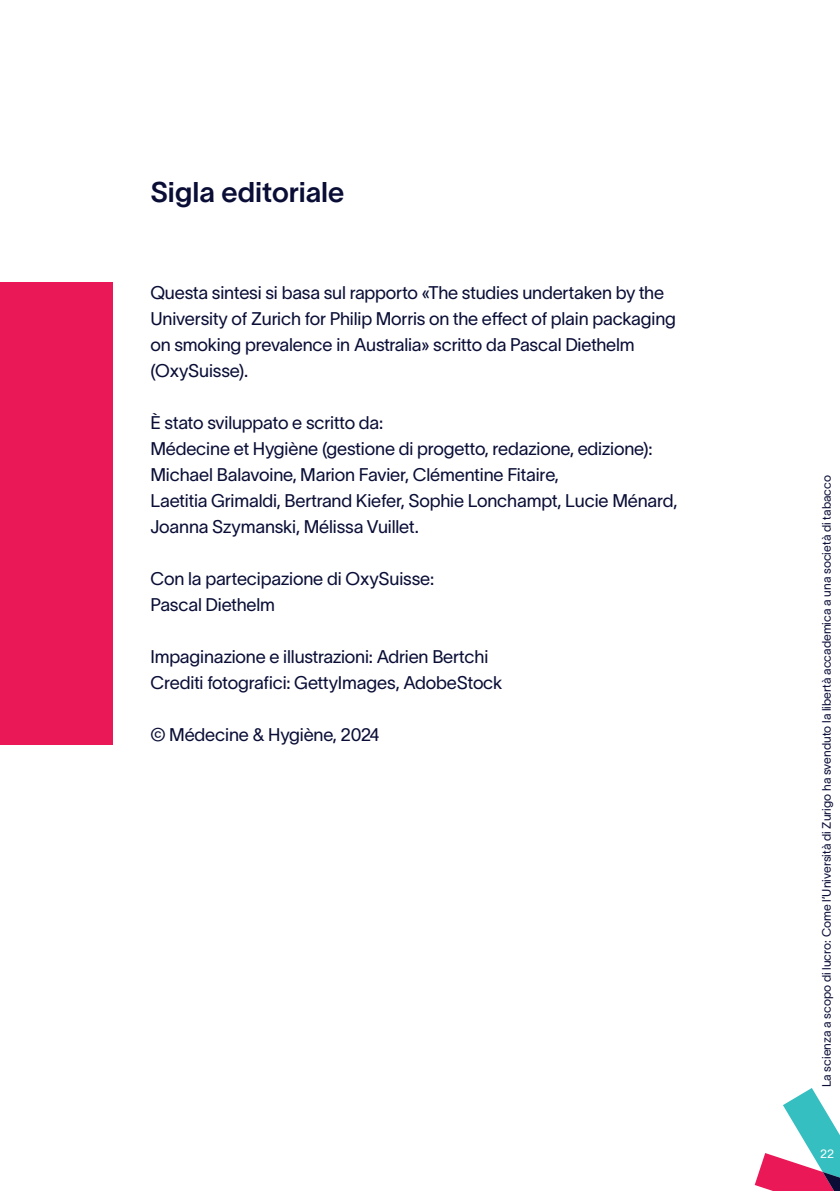
<style>
.page{position:relative;width:840px;height:1191px;background:#fff}
.page>*{position:absolute;margin:0;border:0;box-sizing:border-box;transform-origin:0 0}
.t1{font:28px "TWK Lausanne";color:#0a0e36}
.t2{font:18px/26px "TWK Lausanne";letter-spacing:-.01em;color:#0a0e36}
.t3{font:12px "TWK Lausanne";color:#0b0e37}
.t4{font:12px "TWK Lausanne";color:#fff}
</style>
<div class="page">
<svg style="left:754px;top:1088px;width:85px;height:103px"></svg>
<div style="left:0;top:282px;width:112px;height:462px;background:#ea1857"></div>
<h1 class="t1" style="left:150px;top:173px;width:195px">Sigla editoriale</h1>
<p class="t2" style="left:150px;top:278px;width:527px">Questa sintesi si basa sul rapporto «The studies undertaken by the University of Zurich for Philip Morris on the effect of plain packaging on smoking prevalence in Australia» scritto da Pascal Diethelm (OxySuisse).</p>
<p class="t2" style="left:150px;top:408px;width:528px">È stato sviluppato e scritto da:<br>Médecine et Hygiène (gestione di progetto, redazione, edizione):<br>Michael Balavoine, Marion Favier, Clémentine Fitaire,<br>Laetitia Grimaldi, Bertrand Kiefer, Sophie Lonchampt, Lucie Ménard, Joanna Szymanski, Mélissa Vuillet.</p>
<p class="t2" style="left:150px;top:564px;width:285px">Con la partecipazione di OxySuisse:<br>Pascal Diethelm</p>
<p class="t2" style="left:150px;top:642px;width:353px">Impaginazione e illustrazioni: Adrien Bertchi<br>Crediti fotografici: GettyImages, AdobeStock</p>
<p class="t2" style="left:150px;top:720px;width:231px">© Médecine &amp; Hygiène, 2024</p>
<p class="t3" style="left:817px;top:1087px;width:614px;rotate:-90deg">La scienza a scopo di lucro: Come l’Università di Zurigo ha svenduto la libertà accademica a una società di tabacco</p>
<p class="t4" style="left:819px;top:1145px;width:15px">22</p>
</div>
